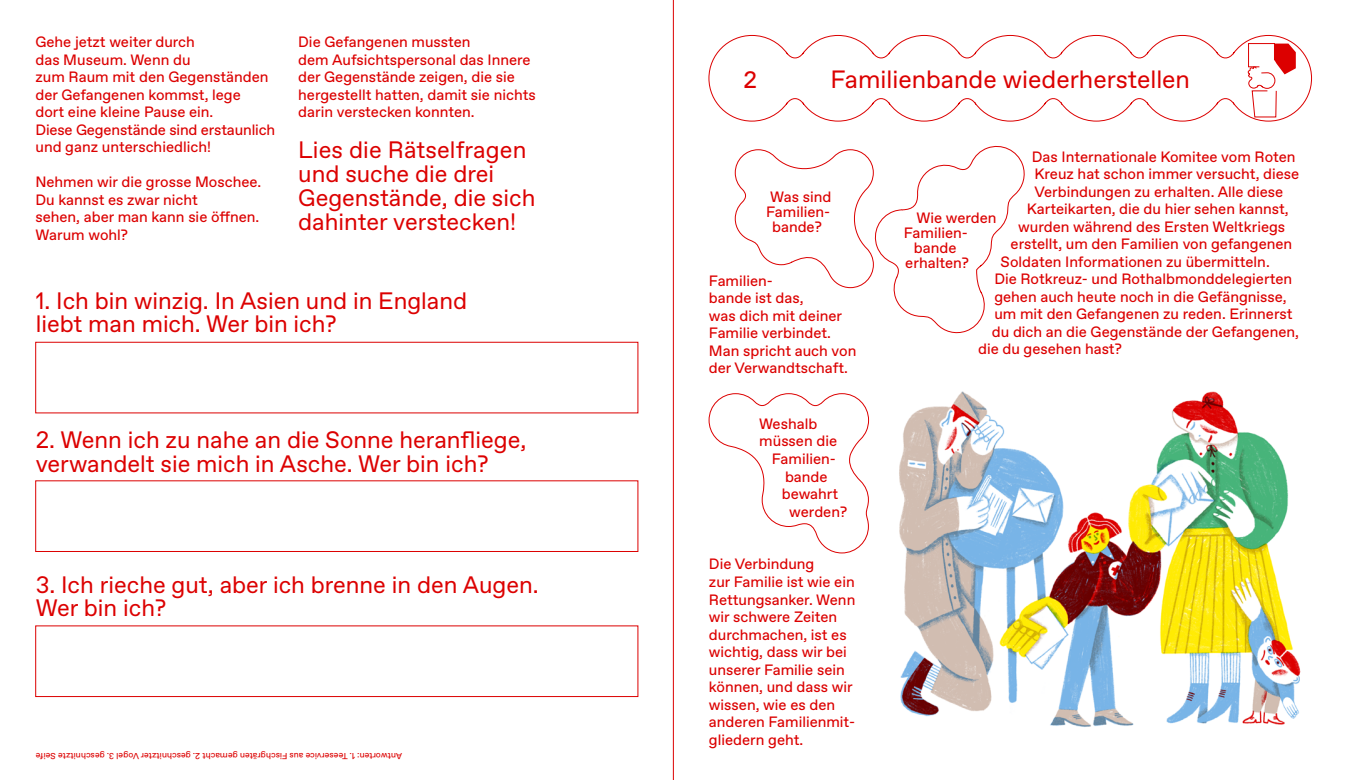
<style>
.page{position:relative;width:1347px;height:780px;background:#fff}
.page>*{position:absolute;margin:0;border:0;box-sizing:border-box;transform-origin:0 0}
.t1{font:25px "ABC Favorit";color:#dc0000}
.t2{font:23.75px/23.8px "ABC Favorit";color:#dc0000}
.t3{font:23.75px "ABC Favorit";color:#dc0000}
.t4{font:15px/17.5px "ABC Favorit";color:#dc0000}
.t5{font:8.75px "ABC Favorit";color:#dc0000}
</style>
<div class="page">
<hr style="left:673px;top:0;width:1px;height:780px;background:#dc0000">
<svg style="left:708px;top:35px;width:603px;height:86px"></svg>
<svg style="left:709px;top:393px;width:159px;height:160px"></svg>
<svg style="left:735px;top:145px;width:290px;height:189px"></svg>
<img style="left:899px;top:391px;width:402px;height:336px">
<svg style="left:1247px;top:43px;width:48px;height:74px"></svg>
<p class="t4" style="left:35px;top:34px;width:241px">Gehe jetzt weiter durch<br>das Museum. Wenn du<br>zum Raum mit den Gegenständen der Gefangenen kommst, lege<br>dort eine kleine Pause ein.<br>Diese Gegenstände sind erstaunlich und ganz unterschiedlich!</p>
<p class="t4" style="left:35px;top:174px;width:227px">Nehmen wir die grosse Moschee.<br>Du kannst es zwar nicht<br>sehen, aber man kann sie öffnen.<br>Warum wohl?</p>
<p class="t4" style="left:298px;top:34px;width:239px">Die Gefangenen mussten<br>dem Aufsichtspersonal das Innere der Gegenstände zeigen, die sie hergestellt hatten, damit sie nichts darin verstecken konnten.</p>
<h2 class="t2" style="left:298px;top:139px;width:239px">Lies die Rätselfragen und suche die drei<br>Gegenstände, die sich dahinter verstecken!</h2>
<h2 class="t2" style="left:36px;top:289px;width:433px">1. Ich bin winzig. In Asien und in England liebt man mich. Wer bin ich?</h2>
<h2 class="t2" style="left:36px;top:428px;width:492px">2. Wenn ich zu nahe an die Sonne heranfliege, verwandelt sie mich in Asche. Wer bin ich?</h2>
<h2 class="t2" style="left:36px;top:573px;width:504px">3. Ich rieche gut, aber ich brenne in den Augen.<br>Wer bin ich?</h2>
<p class="t5" style="left:402px;top:760px;width:368px;rotate:-180deg">Antworten: 1. Teeservice aus Fischgräten gemacht 2. geschnitzter Vogel 3. geschnitzte Seife</p>
<h2 class="t3" style="left:743px;top:66px;width:15px">2</h2>
<h1 class="t1" style="left:830px;top:65px;width:361px">Familienbande wiederherstellen</h1>
<p class="t4" style="left:766px;top:190px;width:67px;line-height:15px;text-align:center">Was sind<br>Familien&shy;bande?</p>
<p class="t4" style="left:709px;top:272px;width:149px">Familien-<br>bande ist das,<br>was dich mit deiner<br>Familie verbindet.<br>Man spricht auch von der Verwandtschaft.</p>
<p class="t4" style="left:759px;top:415px;width:60px">Weshalb</p>
<p class="t4" style="left:759px;top:433px;width:79px">müssen die</p>
<p class="t4" style="left:771px;top:450px;width:66px">Familien-</p>
<p class="t4" style="left:785px;top:468px;width:44px">bande</p>
<p class="t4" style="left:782px;top:485px;width:58px">bewahrt</p>
<p class="t4" style="left:789px;top:503px;width:59px">werden?</p>
<p class="t4" style="left:709px;top:556px;width:148px">Die Verbindung<br>zur Familie ist wie ein<br>Rettungsanker. Wenn wir schwere Zeiten durchmachen, ist es wichtig, dass wir bei unserer Familie sein können, und dass wir wissen, wie es den anderen Familienmit&shy;gliedern geht.</p>
<p class="t4" style="left:1031px;top:148px;width:265px">Das Internationale Komitee vom Roten</p>
<p class="t4" style="left:1034px;top:166px;width:266px">Kreuz hat schon immer versucht, diese</p>
<p class="t4" style="left:1034px;top:183px;width:250px">Verbindungen zu erhalten. Alle diese</p>
<p class="t4" style="left:1026px;top:201px;width:263px">Karteikarten, die du hier sehen kannst,</p>
<p class="t4" style="left:1018px;top:218px;width:269px">wurden während des Ersten Weltkriegs</p>
<p class="t4" style="left:1010px;top:236px;width:283px">erstellt, um den Familien von gefangenen</p>
<p class="t4" style="left:1000px;top:253px;width:271px">Soldaten Informationen zu übermitteln.</p>
<p class="t4" style="left:994px;top:271px;width:299px">Die Rotkreuz- und Rothalbmonddelegierten</p>
<p class="t4" style="left:994px;top:288px;width:294px">gehen auch heute noch in die Gefängnisse,</p>
<p class="t4" style="left:994px;top:306px;width:300px">um mit den Gefangenen zu reden. Erinnerst</p>
<p class="t4" style="left:991px;top:323px;width:309px">du dich an die Gegenstände der Gefangenen,</p>
<p class="t4" style="left:978px;top:341px;width:145px">die du gesehen hast?</p>
<p class="t4" style="left:916px;top:209px;width:82px">Wie werden</p>
<p class="t4" style="left:903px;top:224px;width:66px">Familien-</p>
<p class="t4" style="left:914px;top:239px;width:44px">bande</p>
<p class="t4" style="left:905px;top:254px;width:65px">erhalten?</p>
</div>
